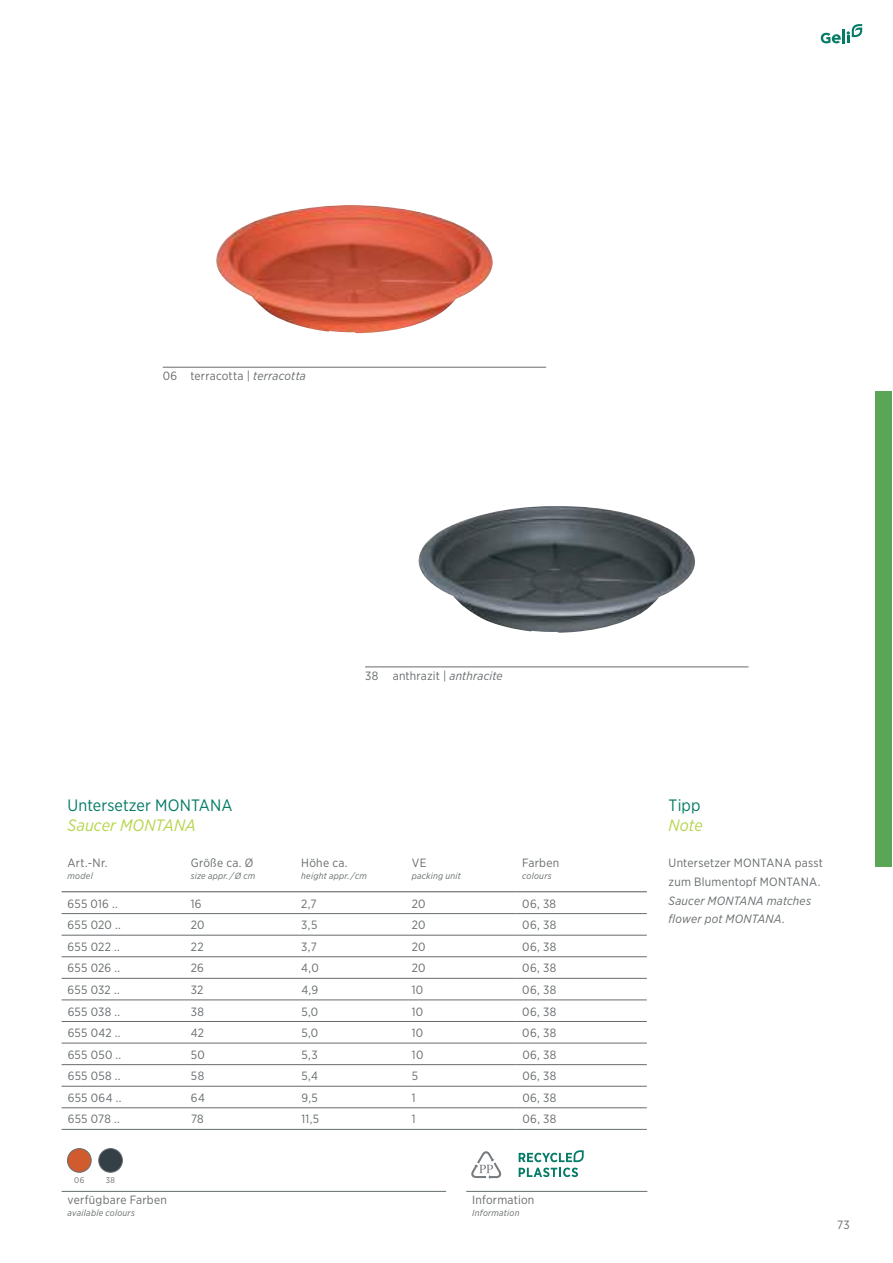
<style>
.page{position:relative;width:893px;height:1263px;background:#fff}
.page>*{position:absolute;margin:0;border:0;box-sizing:border-box;transform-origin:0 0}
.t1{font:16.5px "Gotham Narrow";letter-spacing:.005em;color:#037b65}
.t2{font:italic 16.5px "Gotham Narrow";letter-spacing:.005em;color:#b5d54b}
.t3{font:12px/18.8px "Gotham Narrow";letter-spacing:.02em;color:#676c6e}
.t4{font:italic 12px/18.8px "Gotham Narrow";letter-spacing:.02em;color:#676c6e}
.t5{font:italic 9px "Gotham Narrow";letter-spacing:.025em;color:#676c6e}
.t6{font:8.25px "Gotham Narrow";color:#676c6e}
.s1{font-style:italic}
</style>
<div class="page">
<hr style="left:842px;top:29px;width:3px;height:14px;background:#037b65">
<svg style="left:821px;top:33px;width:20px;height:10px"></svg>
<svg style="left:847px;top:24px;width:15px;height:19px"></svg>
<hr style="left:62px;top:891px;width:454px;height:1px;background:#676c6e">
<hr style="left:516px;top:891px;width:131px;height:1px;background:#676c6e">
<hr style="left:62px;top:913px;width:454px;height:1px;background:#676c6e">
<hr style="left:516px;top:913px;width:131px;height:1px;background:#676c6e">
<hr style="left:62px;top:935px;width:454px;height:1px;background:#676c6e">
<hr style="left:516px;top:935px;width:131px;height:1px;background:#676c6e">
<hr style="left:62px;top:956px;width:454px;height:1px;background:#676c6e">
<hr style="left:516px;top:956px;width:131px;height:1px;background:#676c6e">
<hr style="left:62px;top:978px;width:454px;height:1px;background:#676c6e">
<hr style="left:516px;top:978px;width:131px;height:1px;background:#676c6e">
<hr style="left:62px;top:1000px;width:454px;height:1px;background:#676c6e">
<hr style="left:516px;top:1000px;width:131px;height:1px;background:#676c6e">
<hr style="left:62px;top:1021px;width:454px;height:1px;background:#676c6e">
<hr style="left:516px;top:1021px;width:131px;height:1px;background:#676c6e">
<hr style="left:62px;top:1043px;width:454px;height:1px;background:#676c6e">
<hr style="left:516px;top:1043px;width:131px;height:1px;background:#676c6e">
<hr style="left:62px;top:1064px;width:454px;height:1px;background:#676c6e">
<hr style="left:516px;top:1064px;width:131px;height:1px;background:#676c6e">
<hr style="left:62px;top:1086px;width:454px;height:1px;background:#676c6e">
<hr style="left:516px;top:1086px;width:131px;height:1px;background:#676c6e">
<hr style="left:62px;top:1108px;width:454px;height:1px;background:#676c6e">
<hr style="left:516px;top:1108px;width:131px;height:1px;background:#676c6e">
<hr style="left:62px;top:1129px;width:454px;height:1px;background:#676c6e">
<hr style="left:516px;top:1129px;width:131px;height:1px;background:#676c6e">
<div style="left:67px;top:1149px;width:24px;height:23px;background:#cf5b2f;border-radius:50%"></div>
<div style="left:67px;top:1148px;width:25px;height:25px;border:1px solid #676c6e;border-radius:50%"></div>
<hr style="left:62px;top:1191px;width:384px;height:1px;background:#676c6e">
<svg style="left:471px;top:1151px;width:31px;height:28px"></svg>
<hr style="left:466px;top:1191px;width:181px;height:1px;background:#676c6e">
<div style="left:99px;top:1149px;width:23px;height:23px;background:#344045;border-radius:50%"></div>
<div style="left:98px;top:1148px;width:25px;height:25px;border:1px solid #676c6e;border-radius:50%"></div>
<hr style="left:163px;top:367px;width:383px;height:1px;background:#676c6e">
<hr style="left:365px;top:667px;width:383px;height:1px;background:#676c6e">
<div style="left:875px;top:392px;width:17px;height:475px;background:#5aa556"></div>
<img style="left:216px;top:205px;width:277px;height:129px">
<img style="left:418px;top:506px;width:277px;height:127px">
<svg style="left:519px;top:1150px;width:65px;height:12px"></svg>
<svg style="left:519px;top:1168px;width:59px;height:9px"></svg>
<p class="t3" style="left:163px;top:367px;width:145px">06 terracotta | <span class="s1">terracotta</span></p>
<p class="t3" style="left:365px;top:667px;width:139px">38 anthrazit | <span class="s1">anthracite</span></p>
<h1 class="t1" style="left:68px;top:799px;width:167px">Untersetzer MONTANA</h1>
<h1 class="t2" style="left:68px;top:819px;width:130px">Saucer MONTANA</h1>
<p class="t3" style="left:68px;top:854px;width:41px">Art.-Nr.</p>
<p class="t5" style="left:68px;top:873px;width:27px">model</p>
<p class="t3" style="left:191px;top:854px;width:64px">Größe ca. Ø</p>
<p class="t5" style="left:191px;top:873px;width:66px">size appr.-/Ø cm</p>
<p class="t3" style="left:301px;top:854px;width:48px">Höhe ca.</p>
<p class="t5" style="left:301px;top:873px;width:67px">height appr.-/cm</p>
<p class="t3" style="left:412px;top:854px;width:16px">VE</p>
<p class="t5" style="left:412px;top:873px;width:51px">packing unit</p>
<p class="t3" style="left:522px;top:854px;width:39px">Farben</p>
<p class="t5" style="left:522px;top:873px;width:31px">colours</p>
<p class="t3" style="left:68px;top:895px;width:52px">655 016 ..</p>
<p class="t3" style="left:191px;top:895px;width:12px">16</p>
<p class="t3" style="left:301px;top:895px;width:17px">2,7</p>
<p class="t3" style="left:412px;top:895px;width:15px">20</p>
<p class="t3" style="left:522px;top:895px;width:35px">06, 38</p>
<p class="t3" style="left:68px;top:916px;width:55px">655 020 ..</p>
<p class="t3" style="left:191px;top:916px;width:15px">20</p>
<p class="t3" style="left:301px;top:916px;width:18px">3,5</p>
<p class="t3" style="left:412px;top:916px;width:15px">20</p>
<p class="t3" style="left:522px;top:916px;width:35px">06, 38</p>
<p class="t3" style="left:68px;top:938px;width:54px">655 022 ..</p>
<p class="t3" style="left:191px;top:938px;width:14px">22</p>
<p class="t3" style="left:301px;top:938px;width:17px">3,7</p>
<p class="t3" style="left:412px;top:938px;width:15px">20</p>
<p class="t3" style="left:522px;top:938px;width:35px">06, 38</p>
<p class="t3" style="left:68px;top:959px;width:54px">655 026 ..</p>
<p class="t3" style="left:191px;top:959px;width:15px">26</p>
<p class="t3" style="left:301px;top:959px;width:19px">4,0</p>
<p class="t3" style="left:412px;top:959px;width:15px">20</p>
<p class="t3" style="left:522px;top:959px;width:35px">06, 38</p>
<p class="t3" style="left:68px;top:981px;width:54px">655 032 ..</p>
<p class="t3" style="left:191px;top:981px;width:14px">32</p>
<p class="t3" style="left:301px;top:981px;width:19px">4,9</p>
<p class="t3" style="left:412px;top:981px;width:13px">10</p>
<p class="t3" style="left:522px;top:981px;width:35px">06, 38</p>
<p class="t3" style="left:68px;top:1002px;width:54px">655 038 ..</p>
<p class="t3" style="left:191px;top:1002px;width:15px">38</p>
<p class="t3" style="left:301px;top:1002px;width:18px">5,0</p>
<p class="t3" style="left:412px;top:1002px;width:13px">10</p>
<p class="t3" style="left:522px;top:1002px;width:35px">06, 38</p>
<p class="t3" style="left:68px;top:1024px;width:54px">655 042 ..</p>
<p class="t3" style="left:191px;top:1024px;width:15px">42</p>
<p class="t3" style="left:301px;top:1024px;width:18px">5,0</p>
<p class="t3" style="left:412px;top:1024px;width:13px">10</p>
<p class="t3" style="left:522px;top:1024px;width:35px">06, 38</p>
<p class="t3" style="left:68px;top:1046px;width:55px">655 050 ..</p>
<p class="t3" style="left:191px;top:1046px;width:16px">50</p>
<p class="t3" style="left:301px;top:1046px;width:18px">5,3</p>
<p class="t3" style="left:412px;top:1046px;width:13px">10</p>
<p class="t3" style="left:522px;top:1046px;width:35px">06, 38</p>
<p class="t3" style="left:68px;top:1067px;width:54px">655 058 ..</p>
<p class="t3" style="left:191px;top:1067px;width:15px">58</p>
<p class="t3" style="left:301px;top:1067px;width:18px">5,4</p>
<p class="t3" style="left:412px;top:1067px;width:8px">5</p>
<p class="t3" style="left:522px;top:1067px;width:35px">06, 38</p>
<p class="t3" style="left:68px;top:1089px;width:55px">655 064 ..</p>
<p class="t3" style="left:191px;top:1089px;width:16px">64</p>
<p class="t3" style="left:301px;top:1089px;width:18px">9,5</p>
<p class="t3" style="left:412px;top:1089px;width:5px">1</p>
<p class="t3" style="left:522px;top:1089px;width:35px">06, 38</p>
<p class="t3" style="left:68px;top:1110px;width:54px">655 078 ..</p>
<p class="t3" style="left:191px;top:1110px;width:14px">78</p>
<p class="t3" style="left:301px;top:1110px;width:19px">11,5</p>
<p class="t3" style="left:412px;top:1110px;width:5px">1</p>
<p class="t3" style="left:522px;top:1110px;width:35px">06, 38</p>
<p class="t6" style="left:74px;top:1177px;width:12px">06</p>
<p class="t3" style="left:68px;top:1191px;width:101px">verfügbare Farben</p>
<p class="t5" style="left:68px;top:1210px;width:69px">available colours</p>
<p class="t6" style="left:106px;top:1177px;width:11px">38</p>
<p class="t3" style="left:472px;top:1191px;width:64px">Information</p>
<p class="t5" style="left:472px;top:1210px;width:49px">Information</p>
<h1 class="t1" style="left:668px;top:799px;width:33px">Tipp</h1>
<h1 class="t2" style="left:668px;top:819px;width:36px">Note</h1>
<p class="t3" style="left:668px;top:854px;width:156px">Untersetzer MONTANA passt zum Blumentopf MONTANA.</p>
<p class="t4" style="left:668px;top:892px;width:144px">Saucer MONTANA matches flower pot MONTANA.</p>
<p class="t3" style="left:837px;top:1216px;width:14px">73</p>
</div>
